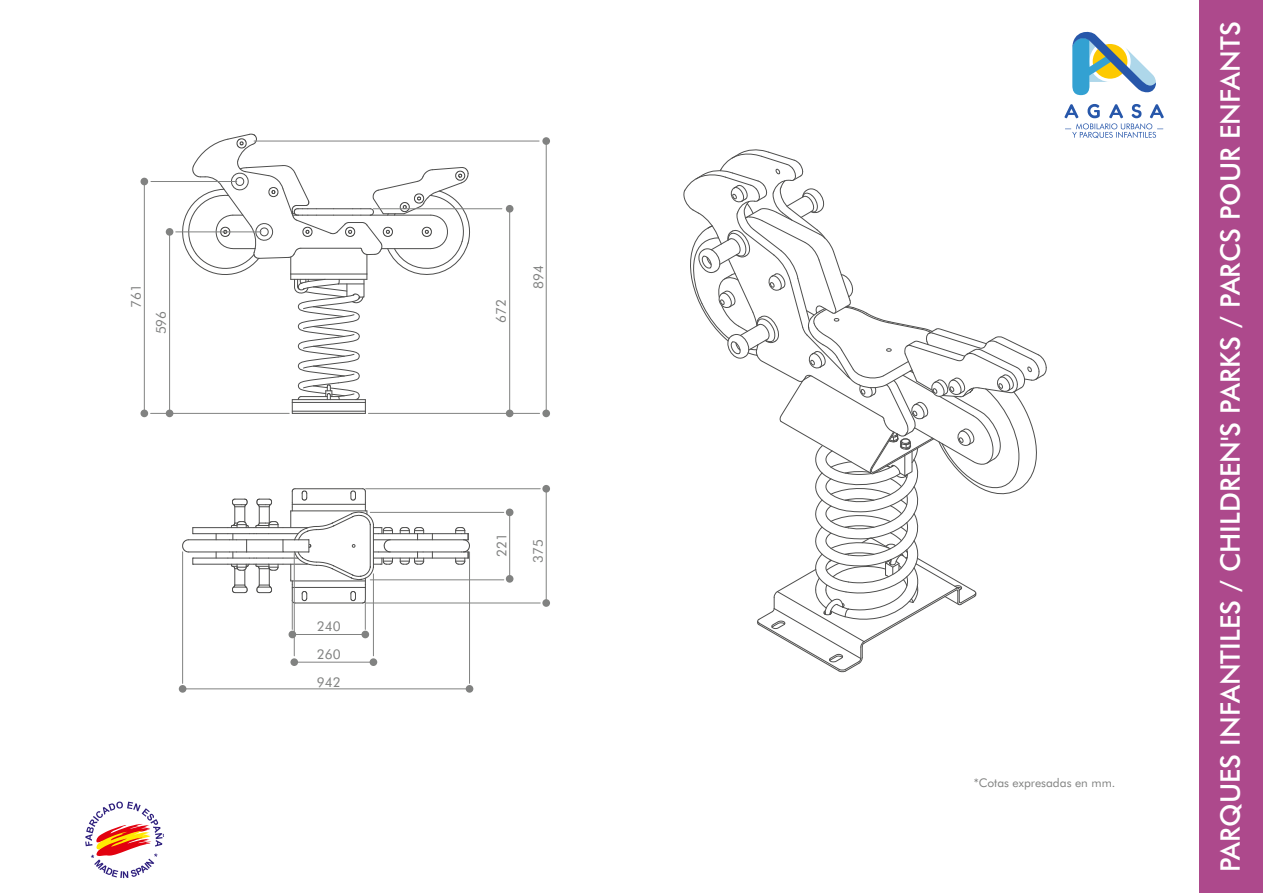
<style>
.page{position:relative;width:1263px;height:893px;background:#fff}
.page>*{position:absolute;margin:0;border:0;box-sizing:border-box;transform-origin:0 0}
.t1{font:500 27px "Futura BT";color:#fff}
.t2{font:13.5px/27.8px "Futura BT";color:#818281;text-align:justify}
.t3{font:12px "Futura BT";color:#818281}
</style>
<div class="page">
<svg style="left:85px;top:801px;width:79px;height:77px"></svg>
<div style="left:1199px;top:0;width:64px;height:893px;background:#ad498c"></div>
<svg style="left:1064px;top:104px;width:100px;height:34px"></svg>
<svg style="left:1072px;top:31px;width:84px;height:64px"></svg>
<svg style="left:683px;top:149px;width:364px;height:523px"></svg>
<hr style="left:432px;top:533px;width:30px;height:1px;background:#4e4e4d">
<hr style="left:378px;top:533px;width:40px;height:1px;background:#4e4e4d">
<hr style="left:373px;top:539px;width:95px;height:1px;background:#4e4e4d">
<hr style="left:432px;top:551px;width:30px;height:1px;background:#4e4e4d">
<svg style="left:399px;top:551px;width:34px;height:14px"></svg>
<hr style="left:378px;top:551px;width:40px;height:1px;background:#4e4e4d">
<hr style="left:373px;top:558px;width:95px;height:1px;background:#4e4e4d">
<svg style="left:455px;top:527px;width:15px;height:38px"></svg>
<svg style="left:399px;top:527px;width:34px;height:13px"></svg>
<hr style="left:366px;top:603px;width:174px;height:1px;background:#818281">
<hr style="left:546px;top:489px;width:1px;height:114px;background:#818281">
<hr style="left:183px;top:688px;width:286px;height:1px;background:#818281">
<hr style="left:182px;top:552px;width:1px;height:131px;background:#818281">
<hr style="left:469px;top:552px;width:1px;height:131px;background:#818281">
<hr style="left:294px;top:553px;width:1px;height:103px;background:#818281">
<hr style="left:373px;top:574px;width:1px;height:82px;background:#818281">
<hr style="left:294px;top:662px;width:79px;height:1px;background:#818281">
<hr style="left:292px;top:634px;width:73px;height:1px;background:#818281">
<svg style="left:182px;top:488px;width:211px;height:141px"></svg>
<div style="left:542px;top:485px;width:8px;height:8px;background:#818281;border-radius:50%"></div>
<div style="left:289px;top:631px;width:7px;height:7px;background:#818281;border-radius:50%"></div>
<div style="left:361px;top:631px;width:8px;height:7px;background:#818281;border-radius:50%"></div>
<div style="left:290px;top:658px;width:8px;height:8px;background:#818281;border-radius:50%"></div>
<div style="left:370px;top:658px;width:7px;height:8px;background:#818281;border-radius:50%"></div>
<div style="left:179px;top:685px;width:7px;height:8px;background:#818281;border-radius:50%"></div>
<div style="left:466px;top:685px;width:7px;height:8px;background:#818281;border-radius:50%"></div>
<div style="left:542px;top:599px;width:8px;height:8px;background:#818281;border-radius:50%"></div>
<div style="left:506px;top:575px;width:7px;height:8px;background:#818281;border-radius:50%"></div>
<div style="left:506px;top:509px;width:7px;height:7px;background:#818281;border-radius:50%"></div>
<hr style="left:509px;top:512px;width:1px;height:68px;background:#818281">
<hr style="left:370px;top:512px;width:134px;height:1px;background:#818281">
<hr style="left:370px;top:580px;width:134px;height:1px;background:#818281">
<hr style="left:366px;top:488px;width:174px;height:1px;background:#818281">
<hr style="left:292px;top:413px;width:73px;height:1px;background:#4e4e4d">
<svg style="left:171px;top:133px;width:304px;height:280px"></svg>
<hr style="left:151px;top:181px;width:86px;height:1px;background:#818281">
<hr style="left:373px;top:208px;width:129px;height:1px;background:#818281">
<hr style="left:368px;top:413px;width:172px;height:1px;background:#818281">
<hr style="left:254px;top:141px;width:285px;height:1px;background:#818281">
<hr style="left:176px;top:232px;width:85px;height:1px;background:#818281">
<hr style="left:151px;top:413px;width:138px;height:1px;background:#818281">
<hr style="left:144px;top:181px;width:1px;height:232px;background:#818281">
<hr style="left:509px;top:209px;width:1px;height:204px;background:#818281">
<hr style="left:546px;top:141px;width:1px;height:272px;background:#818281">
<hr style="left:169px;top:232px;width:1px;height:181px;background:#818281">
<div style="left:140px;top:178px;width:8px;height:7px;background:#818281;border-radius:50%"></div>
<div style="left:140px;top:410px;width:8px;height:7px;background:#818281;border-radius:50%"></div>
<div style="left:166px;top:410px;width:7px;height:7px;background:#818281;border-radius:50%"></div>
<div style="left:166px;top:228px;width:7px;height:8px;background:#818281;border-radius:50%"></div>
<div style="left:506px;top:205px;width:7px;height:8px;background:#818281;border-radius:50%"></div>
<div style="left:506px;top:410px;width:7px;height:7px;background:#818281;border-radius:50%"></div>
<div style="left:542px;top:410px;width:8px;height:7px;background:#818281;border-radius:50%"></div>
<div style="left:542px;top:137px;width:8px;height:8px;background:#818281;border-radius:50%"></div>
<p class="t2" style="left:124px;top:308px;width:25px;rotate:-90deg">761</p>
<p class="t2" style="left:148px;top:334px;width:25px;rotate:-90deg">596</p>
<p class="t2" style="left:317px;top:614px;width:26px">240<br>260<br>942</p>
<p class="t2" style="left:488px;top:323px;width:25px;rotate:-90deg">672</p>
<p class="t2" style="left:526px;top:289px;width:25px;rotate:-90deg">894</p>
<p class="t2" style="left:489px;top:557px;width:25px;rotate:-90deg">221</p>
<p class="t2" style="left:525px;top:563px;width:25px;rotate:-90deg">375</p>
<p class="t3" style="left:974px;top:777px;width:143px">*Cotas expresadas en mm.</p>
<p class="t1" style="left:1219px;top:872px;width:852px;rotate:-90deg">PARQUES INFANTILES / CHILDREN'S PARKS / PARCS POUR ENFANTS</p>
</div>
